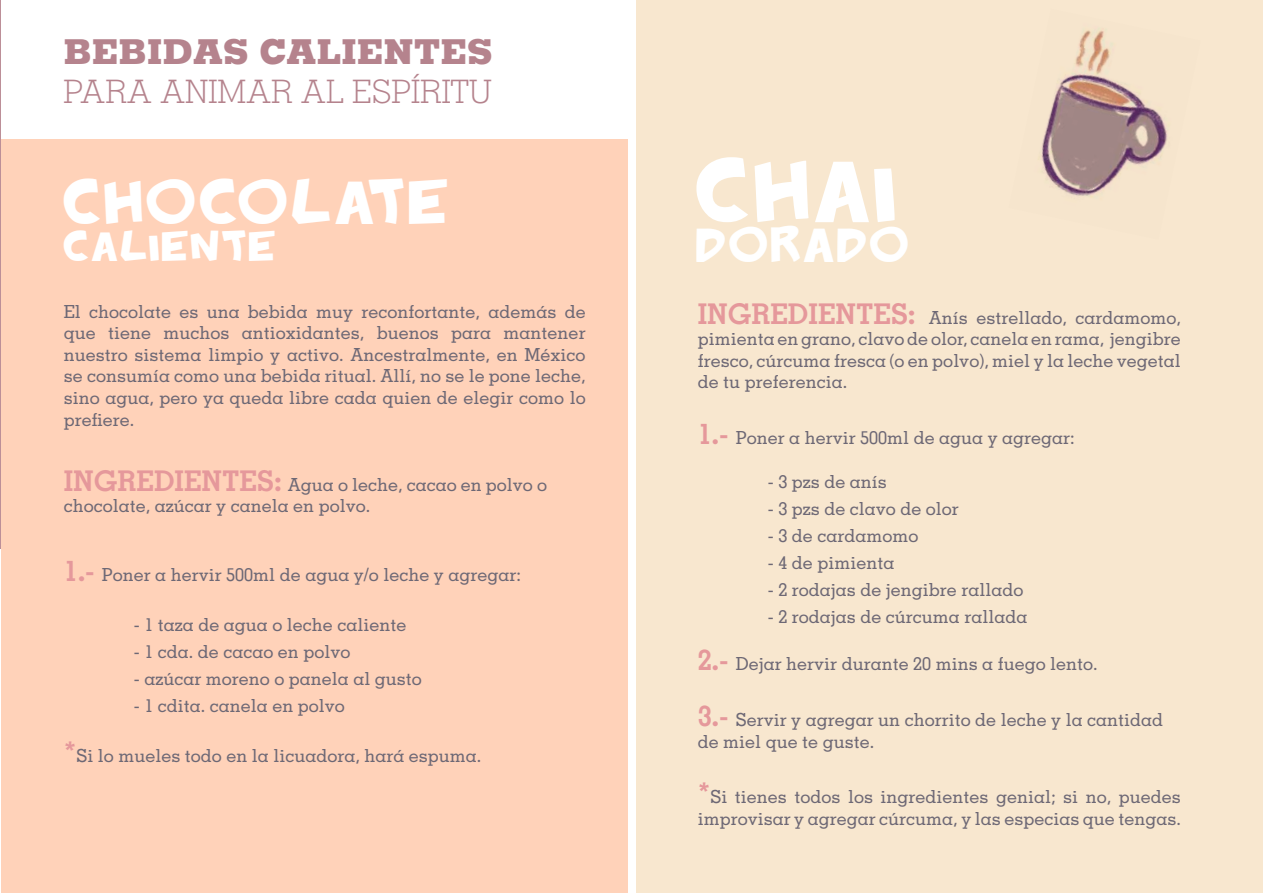
<style>
.page{position:relative;width:1263px;height:893px;background:#fff}
.page>*{position:absolute;margin:0;border:0;box-sizing:border-box;transform-origin:0 0}
.t1{font:60.45px "Badonk a donk";color:#fff}
.t2{font:42.3px "Badonk a donk";letter-spacing:.025em;color:#fff}
.t3{font:800 34.35px "Memphis";color:#b5838d}
.t4{font:33.3px "Badonk a donk";letter-spacing:.025em;color:#fff}
.t5{font:300 32.25px "Memphis";color:#b5838d}
.t6{font:28.5px "Badonk a donk";letter-spacing:.025em;color:#fff}
.t7{font:500 18px/21.6px "Memphis";color:#6d6875}
.s1{font-weight:700;font-size:28.5px;color:#e5989b}
</style>
<div class="page">
<hr style="left:0;top:556px;width:1px;height:243px;background:#ffe8e1">
<hr style="left:0;top:0;width:1px;height:549px;background:#b5838d">
<div style="left:1px;top:139px;width:626px;height:753px;background:#ffd2b9"></div>
<div style="left:636px;top:0;width:627px;height:893px;background:#f8e7cf"></div>
<img style="left:1038px;top:28px;width:131px;height:170px">
<h3 class="t3" style="left:63px;top:30px;width:430px">BEBIDAS CALIENTES</h3>
<h3 class="t5" style="left:63px;top:72px;width:430px">PARA ANIMAR AL ESPÍRITU</h3>
<h2 class="t2" style="left:64px;top:175px;width:388px">CHOCOLATE</h2>
<h3 class="t6" style="left:64px;top:228px;width:215px">CALIENTE</h3>
<p class="t7" style="left:64px;top:300px;width:523px;text-align:justify">El chocolate es una bebida muy reconfortante, además de que tiene muchos antioxidantes, buenos para mantener nuestro sistema limpio y activo. Ancestralmente, en México se consumía como una bebida ritual. Allí, no se le pone leche, sino agua, pero ya queda libre cada quien de elegir como lo prefiere.</p>
<p class="t7" style="left:64px;top:473px;width:485px"><span class="s1">INGREDIENTES:</span> Agua o leche, cacao en polvo o chocolate, azúcar y canela en polvo.</p>
<p class="t7" style="left:64px;top:563px;width:459px"><span class="s1">1.-</span> Poner a hervir 500ml de agua y/o leche y agregar:</p>
<p class="t7" style="left:134px;top:614px;width:274px">- 1 taza de agua o leche caliente</p>
<p class="t7" style="left:134px;top:641px;width:218px">- 1 cda. de cacao en polvo</p>
<p class="t7" style="left:134px;top:668px;width:289px">- azúcar moreno o panela al gusto</p>
<p class="t7" style="left:134px;top:695px;width:212px">- 1 cdita. canela en polvo</p>
<p class="t7" style="left:64px;top:745px;width:419px"><span class="s1">*</span>Si lo mueles todo en la licuadora, hará espuma.</p>
<h1 class="t1" style="left:696px;top:153px;width:206px">CHAI</h1>
<h3 class="t4" style="left:696px;top:224px;width:216px">DORADO</h3>
<p class="t7" style="left:698px;top:306px;width:485px;text-align:justify"><span class="s1">INGREDIENTES:</span> Anís estrellado, cardamomo, pimienta en grano, clavo de olor, canela en rama, jengibre fresco, cúrcuma fresca (o en polvo), miel y la leche vegetal de tu preferencia.</p>
<p class="t7" style="left:698px;top:427px;width:379px"><span class="s1">1.-</span> Poner a hervir 500ml de agua y agregar:</p>
<p class="t7" style="left:768px;top:471px;width:120px">- 3 pzs de anís</p>
<p class="t7" style="left:768px;top:498px;width:193px">- 3 pzs de clavo de olor</p>
<p class="t7" style="left:768px;top:525px;width:152px">- 3 de cardamomo</p>
<p class="t7" style="left:768px;top:552px;width:128px">- 4 de pimienta</p>
<p class="t7" style="left:768px;top:579px;width:257px">- 2 rodajas de jengibre rallado</p>
<p class="t7" style="left:768px;top:606px;width:261px">- 2 rodajas de cúrcuma rallada</p>
<p class="t7" style="left:698px;top:653px;width:402px"><span class="s1">2.-</span> Dejar hervir durante 20 mins a fuego lento.</p>
<p class="t7" style="left:698px;top:708px;width:467px"><span class="s1">3.-</span> Servir y agregar un chorrito de leche y la cantidad de miel que te guste.</p>
<p class="t7" style="left:698px;top:786px;width:485px"><span class="s1">*</span>Si tienes todos los ingredientes genial; si no, puedes improvisar y agregar cúrcuma, y las especias que tengas.</p>
</div>
